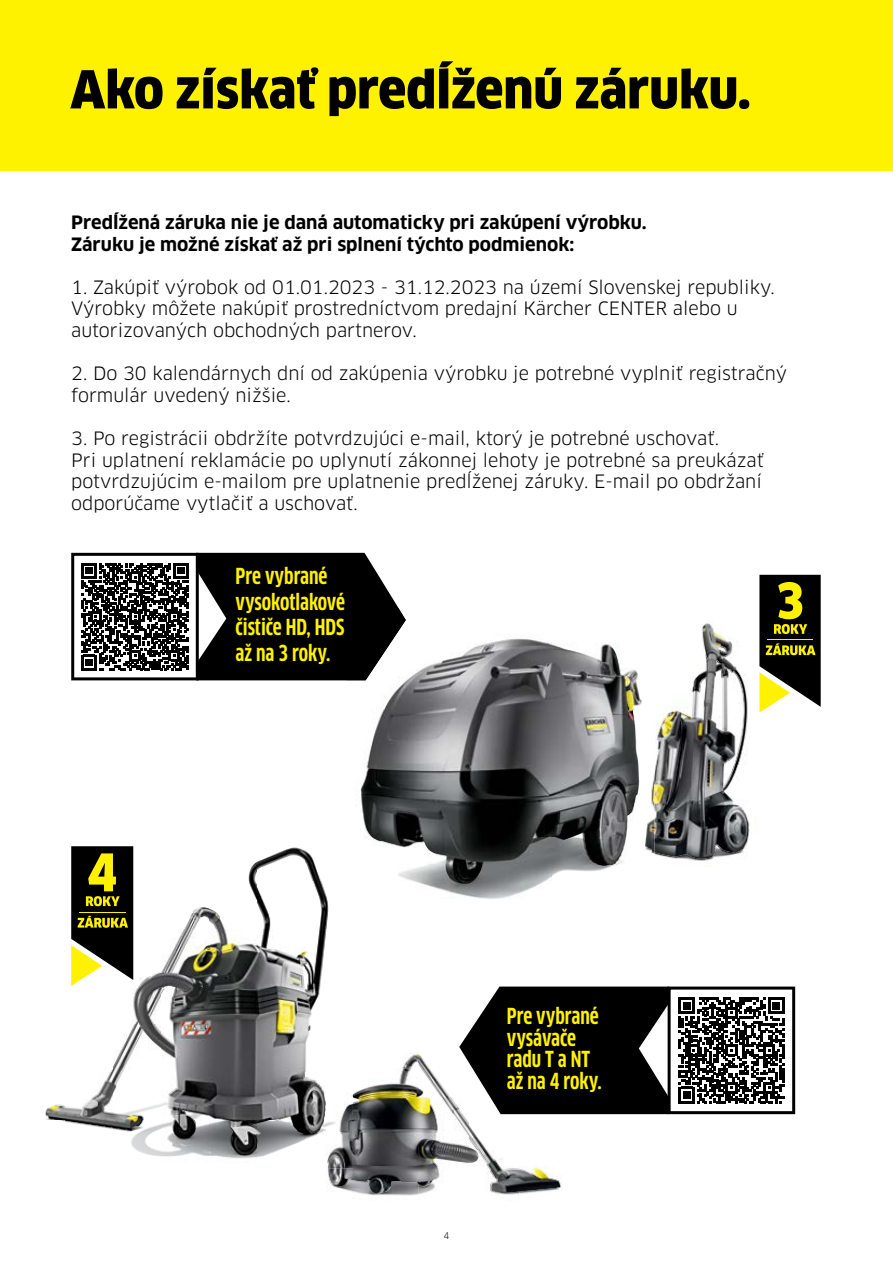
<style>
.page{position:relative;width:893px;height:1263px;background:#fff}
.page>*{position:absolute;margin:0;border:0;box-sizing:border-box;transform-origin:0 0}
.t1{font:900 51px "Clan Pro Narr";color:#000}
.t2{font:700 condensed 21.6px/21.6px "Clan Pro";color:#fff200}
.t3{font:18px/21.6px "Clan Pro";color:#000}
.t4{font:700 18px/21.6px "Clan Pro";color:#000}
.t5{font:9px "Clan Pro";color:#000}
</style>
<div class="page">
<img style="left:417px;top:1053px;width:33px;height:44px">
<img style="left:419px;top:1097px;width:50px;height:50px">
<img style="left:469px;top:1114px;width:101px;height:81px">
<img style="left:368px;top:1180px;width:51px;height:16px">
<img style="left:419px;top:1159px;width:50px;height:36px">
<img style="left:328px;top:1054px;width:89px;height:140px">
<img style="left:133px;top:846px;width:188px;height:35px">
<img style="left:281px;top:881px;width:48px;height:191px">
<img style="left:45px;top:1072px;width:273px;height:86px">
<img style="left:318px;top:1044px;width:35px;height:83px">
<img style="left:318px;top:1127px;width:8px;height:7px">
<img style="left:327px;top:1094px;width:26px;height:74px">
<img style="left:46px;top:851px;width:235px;height:272px">
<img style="left:634px;top:669px;width:114px;height:45px">
<img style="left:634px;top:716px;width:5px;height:49px">
<img style="left:738px;top:714px;width:10px;height:51px">
<img style="left:634px;top:765px;width:6px;height:41px">
<img style="left:738px;top:805px;width:9px;height:11px">
<img style="left:651px;top:816px;width:99px;height:45px">
<img style="left:654px;top:623px;width:84px;height:236px">
<svg style="left:71px;top:553px;width:328px;height:127px"></svg>
<svg style="left:459px;top:986px;width:336px;height:128px"></svg>
<div style="left:0;top:0;width:893px;height:170px;background:#fff200"></div>
<img style="left:517px;top:638px;width:101px;height:21px">
<img style="left:347px;top:659px;width:287px;height:206px">
<img style="left:424px;top:865px;width:190px;height:34px">
<img style="left:347px;top:833px;width:6px;height:32px">
<img style="left:645px;top:776px;width:9px;height:76px">
<img style="left:347px;top:608px;width:59px;height:72px">
<img style="left:361px;top:639px;width:235px;height:245px">
<svg style="left:759px;top:575px;width:62px;height:137px;background:#535020"></svg>
<svg style="left:71px;top:846px;width:62px;height:140px;background:#555320"></svg>
<h1 class="t1" style="left:70px;top:60px;width:682px">Ako získať predĺženú záruku.</h1>
<p class="t4" style="left:71px;top:212px;width:577px">Predĺžená záruka nie je daná automaticky pri zakúpení výrobku.<br>Záruku je možné získať až pri splnení týchto podmienok:</p>
<p class="t3" style="left:71px;top:276px;width:705px">1. Zakúpiť výrobok od 01.01.2023 - 31.12.2023 na území Slovenskej republiky.<br>Výrobky môžete nakúpiť prostredníctvom predajní Kärcher CENTER alebo u autorizovaných obchodných partnerov.</p>
<p class="t3" style="left:71px;top:363px;width:717px">2. Do 30 kalendárnych dní od zakúpenia výrobku je potrebné vyplniť registračný formulár uvedený nižšie.</p>
<p class="t3" style="left:71px;top:427px;width:694px">3. Po registrácii obdržíte potvrdzujúci e-mail, ktorý je potrebné uschovať.<br>Pri uplatnení reklamácie po uplynutí zákonnej lehoty je potrebné sa preukázať potvrdzujúcim e-mailom pre uplatnenie predĺženej záruky. E-mail po obdržaní odporúčame vytlačiť a uschovať.</p>
<p class="t2" style="left:236px;top:563px;width:111px;line-height:26px">Pre vybrané vysokotlakové čističe HD, HDS až na 3 roky.</p>
<p class="t5" style="left:444px;top:1230px;width:7px">4</p>
<p class="t2" style="left:507px;top:1005px;width:96px">Pre vybrané vysávače radu T a NT až na 4 roky.</p>
</div>
